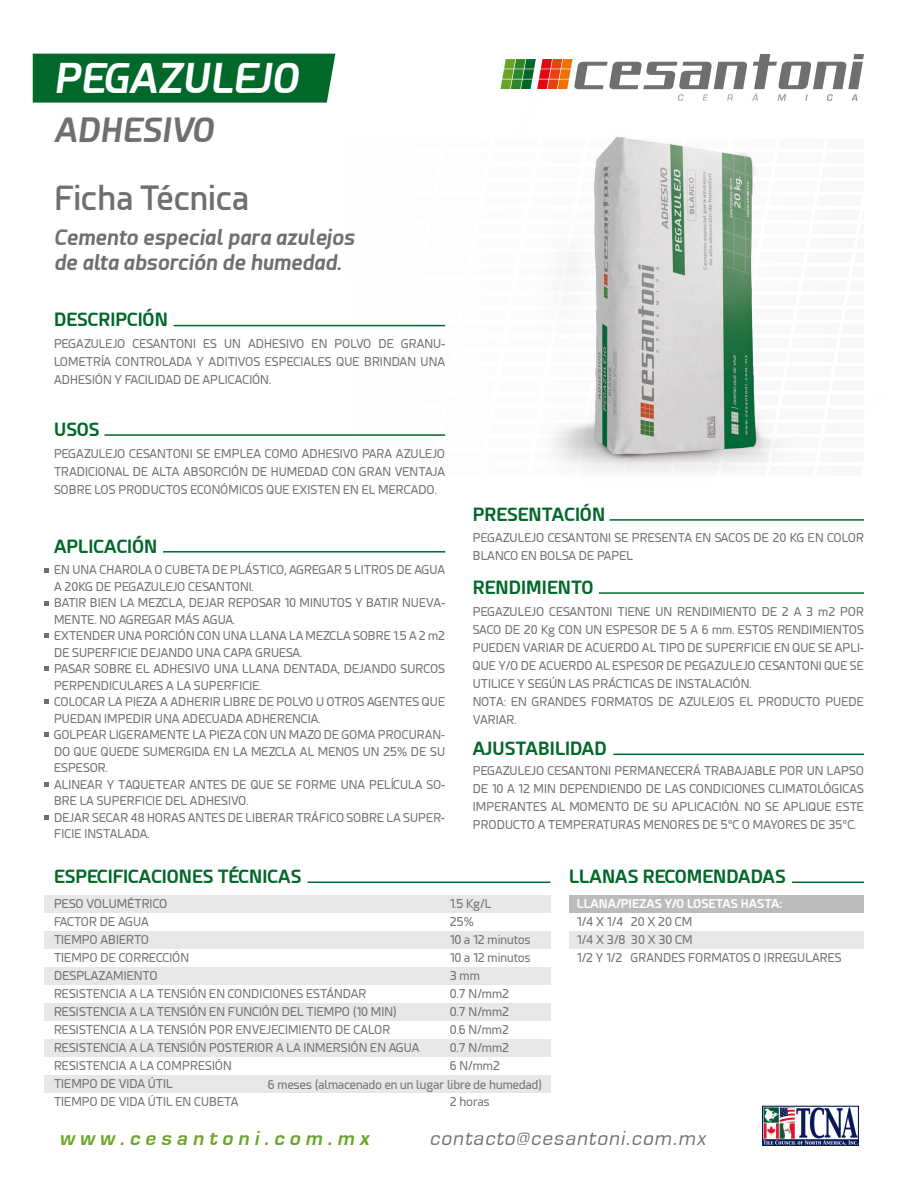
<style>
.page{position:relative;width:918px;height:1188px;background:#fff}
.page>*{position:absolute;margin:0;border:0;box-sizing:border-box;transform-origin:0 0}
.t1{font:italic 700 40.5px "Esphimere";color:#fff}
.t2{font:600 33px "Esphimere";color:#706f6f}
.t3{font:italic 700 33px "Esphimere";color:#706f6f}
.t4{font:italic 700 21px/25.2px "Esphimere";color:#706f6f}
.t5{font:italic 20.85px "Eurostile";color:#706f6f}
.t6{font:italic 700 20.85px "Eurostile";color:#6aa426}
.t7{font:700 18px "Esphimere";color:#006829}
.t8{font:12px/18px "Esphimere";color:#706f6f}
.t9{font:700 12px "Esphimere";color:#fff}
</style>
<div class="page">
<svg style="left:500px;top:54px;width:364px;height:35px"></svg>
<img style="left:762px;top:1105px;width:97px;height:40px">
<div style="left:44px;top:895px;width:506px;height:17px;background:#e7e7e7"></div>
<div style="left:569px;top:895px;width:295px;height:17px;background:#bcbcbc"></div>
<div style="left:44px;top:931px;width:506px;height:17px;background:#e7e7e7"></div>
<div style="left:569px;top:931px;width:295px;height:17px;background:#e7e7e7"></div>
<div style="left:44px;top:967px;width:506px;height:17px;background:#e7e7e7"></div>
<div style="left:44px;top:1003px;width:506px;height:17px;background:#e7e7e7"></div>
<div style="left:44px;top:1040px;width:506px;height:17px;background:#e7e7e7"></div>
<div style="left:44px;top:1076px;width:506px;height:17px;background:#e7e7e7"></div>
<img style="left:553px;top:89px;width:305px;height:384px">
<div style="left:33px;top:54px;width:302px;height:49px;background:#006829"></div>
<svg style="left:44px;top:568px;width:4px;height:4px"></svg>
<svg style="left:44px;top:601px;width:4px;height:4px"></svg>
<svg style="left:44px;top:634px;width:4px;height:4px"></svg>
<svg style="left:44px;top:733px;width:4px;height:4px"></svg>
<svg style="left:44px;top:667px;width:4px;height:4px"></svg>
<svg style="left:44px;top:700px;width:4px;height:4px"></svg>
<svg style="left:44px;top:782px;width:4px;height:4px"></svg>
<svg style="left:44px;top:815px;width:4px;height:4px"></svg>
<hr style="left:174px;top:325px;width:271px;height:1px;background:#006829">
<hr style="left:104px;top:434px;width:341px;height:2px;background:#006829">
<hr style="left:163px;top:551px;width:282px;height:2px;background:#006829">
<hr style="left:308px;top:882px;width:242px;height:1px;background:#006829">
<hr style="left:792px;top:882px;width:72px;height:1px;background:#006829">
<hr style="left:610px;top:519px;width:254px;height:2px;background:#006829">
<hr style="left:599px;top:592px;width:265px;height:2px;background:#006829">
<hr style="left:613px;top:754px;width:251px;height:1px;background:#006829">
<h1 class="t1" style="left:54px;top:53px;width:246px">PEGAZULEJO</h1>
<h2 class="t3" style="left:54px;top:110px;width:161px">ADHESIVO</h2>
<h2 class="t2" style="left:54px;top:177px;width:197px">Ficha Técnica</h2>
<h3 class="t4" style="left:54px;top:224px;width:302px">Cemento especial para azulejos de alta absorción de humedad.</h3>
<h3 class="t7" style="left:54px;top:309px;width:115px">DESCRIPCIÓN</h3>
<p class="t8" style="left:54px;top:335px;width:393px;text-align:justify">PEGAZULEJO CESANTONI ES UN ADHESIVO EN POLVO DE GRANU-LOMETRÍA CONTROLADA Y ADITIVOS ESPECIALES QUE BRINDAN UNA ADHESIÓN Y FACILIDAD DE APLICACIÓN.</p>
<h3 class="t7" style="left:54px;top:418px;width:47px">USOS</h3>
<p class="t8" style="left:54px;top:444px;width:393px;text-align:justify">PEGAZULEJO CESANTONI SE EMPLEA COMO ADHESIVO PARA AZULEJO TRADICIONAL DE ALTA ABSORCIÓN DE HUMEDAD CON GRAN VENTAJA SOBRE LOS PRODUCTOS ECONÓMICOS QUE EXISTEN EN EL MERCADO.</p>
<h3 class="t7" style="left:54px;top:535px;width:105px">APLICACIÓN</h3>
<p class="t8" style="left:54px;top:562px;width:393px;line-height:16.5px">EN UNA CHAROLA O CUBETA DE PLÁSTICO, AGREGAR 5 LITROS DE AGUA A 20KG DE PEGAZULEJO CESANTONI.<br>BATIR BIEN LA MEZCLA, DEJAR REPOSAR 10 MINUTOS Y BATIR NUEVA-MENTE. NO AGREGAR MÁS AGUA.<br>EXTENDER UNA PORCIÓN CON UNA LLANA LA MEZCLA SOBRE 1.5 A 2 m2<br>DE SUPERFICIE DEJANDO UNA CAPA GRUESA.<br>PASAR SOBRE EL ADHESIVO UNA LLANA DENTADA, DEJANDO SURCOS PERPENDICULARES A LA SUPERFICIE.<br>COLOCAR LA PIEZA A ADHERIR LIBRE DE POLVO U OTROS AGENTES QUE PUEDAN IMPEDIR UNA ADECUADA ADHERENCIA.<br>GOLPEAR LIGERAMENTE LA PIEZA CON UN MAZO DE GOMA PROCURAN-DO QUE QUEDE SUMERGIDA EN LA MEZCLA AL MENOS UN 25% DE SU ESPESOR.<br>ALINEAR Y TAQUETEAR ANTES DE QUE SE FORME UNA PELÍCULA SO-BRE LA SUPERFICIE DEL ADHESIVO.<br>DEJAR SECAR 48 HORAS ANTES DE LIBERAR TRÁFICO SOBRE LA SUPER-FICIE INSTALADA.</p>
<h3 class="t7" style="left:473px;top:503px;width:134px">PRESENTACIÓN</h3>
<p class="t8" style="left:473px;top:529px;width:393px">PEGAZULEJO CESANTONI SE PRESENTA EN SACOS DE 20 KG EN COLOR<br>BLANCO EN BOLSA DE PAPEL</p>
<h3 class="t7" style="left:473px;top:576px;width:122px">RENDIMIENTO</h3>
<p class="t8" style="left:473px;top:602px;width:393px">PEGAZULEJO CESANTONI TIENE UN RENDIMIENTO DE 2 A 3 m2 POR SACO DE 20 Kg CON UN ESPESOR DE 5 A 6 mm. ESTOS RENDIMIENTOS PUEDEN VARIAR DE ACUERDO AL TIPO DE SUPERFICIE EN QUE SE APLI-QUE Y/O DE ACUERDO AL ESPESOR DE PEGAZULEJO CESANTONI QUE SE UTILICE Y SEGÚN LAS PRÁCTICAS DE INSTALACIÓN.<br>NOTA: EN GRANDES FORMATOS DE AZULEJOS EL PRODUCTO PUEDE VARIAR.</p>
<h3 class="t7" style="left:473px;top:737px;width:136px">AJUSTABILIDAD</h3>
<p class="t8" style="left:473px;top:762px;width:393px;text-align:justify">PEGAZULEJO CESANTONI PERMANECERÁ TRABAJABLE POR UN LAPSO DE 10 A 12 MIN DEPENDIENDO DE LAS CONDICIONES CLIMATOLÓGICAS IMPERANTES AL MOMENTO DE SU APLICACIÓN. NO SE APLIQUE ESTE PRODUCTO A TEMPERATURAS MENORES DE 5°C O MAYORES DE 35°C.</p>
<h3 class="t7" style="left:54px;top:865px;width:249px">ESPECIFICACIONES TÉCNICAS</h3>
<h3 class="t7" style="left:569px;top:865px;width:218px">LLANAS RECOMENDADAS</h3>
<p class="t8" style="left:54px;top:895px;width:367px">PESO VOLUMÉTRICO<br>FACTOR DE AGUA<br>TIEMPO ABIERTO<br>TIEMPO DE CORRECCIÓN<br>DESPLAZAMIENTO<br>RESISTENCIA A LA TENSIÓN EN CONDICIONES ESTÁNDAR<br>RESISTENCIA A LA TENSIÓN EN FUNCIÓN DEL TIEMPO (10 MIN)<br>RESISTENCIA A LA TENSIÓN POR ENVEJECIMIENTO DE CALOR<br>RESISTENCIA A LA TENSIÓN POSTERIOR A LA INMERSIÓN EN AGUA<br>RESISTENCIA A LA COMPRESIÓN<br>TIEMPO DE VIDA ÚTIL<br>TIEMPO DE VIDA ÚTIL EN CUBETA</p>
<p class="t9" style="left:577px;top:896px;width:207px">LLANA/PIEZAS Y/O LOSETAS HASTA:</p>
<p class="t8" style="left:450px;top:895px;width:82px">1.5 Kg/L<br>25%<br>10 a 12 minutos<br>10 a 12 minutos<br>3 mm<br>0.7 N/mm2<br>0.7 N/mm2<br>0.6 N/mm2<br>0.7 N/mm2<br>6 N/mm2</p>
<p class="t8" style="left:450px;top:1093px;width:42px">2 horas</p>
<p class="t8" style="left:577px;top:913px;width:266px">1/4 X 1/4 20 X 20 CM<br>1/4 X 3/8 30 X 30 CM<br>1/2 Y 1/2 GRANDES FORMATOS O IRREGULARES</p>
<p class="t8" style="left:268px;top:1076px;width:276px">6 meses (almacenado en un lugar libre de humedad)</p>
<h3 class="t6" style="left:60px;top:1127px;width:315px">www.cesantoni.com.mx</h3>
<h3 class="t5" style="left:429px;top:1127px;width:281px">contacto@cesantoni.com.mx</h3>
</div>
